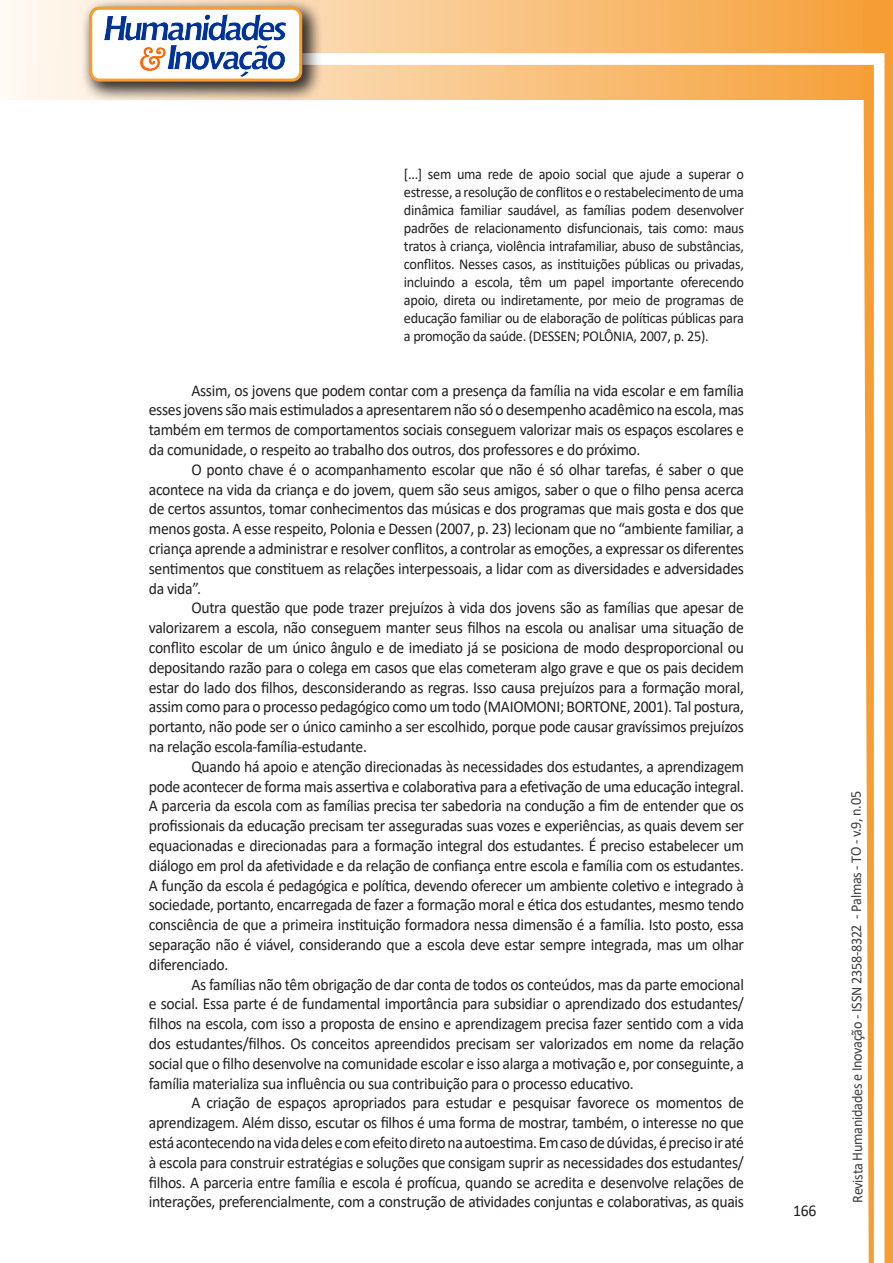
<style>
.page{position:relative;width:893px;height:1263px;background:#fff}
.page>*{position:absolute;margin:0;border:0;box-sizing:border-box;transform-origin:0 0}
.texto{font:16.5px/19.8px "Calibri";letter-spacing:-.02em;color:#231f20;text-align:justify;scale:.95 1}
.citacao{font:15px/18px "Calibri";letter-spacing:-.02em;color:#231f20;text-align:justify;scale:.95 1}
.t1{font:15px "Calibri";letter-spacing:-.025em;color:#3e3e3f;scale:.95 1}
</style>
<div class="page">
<svg style="left:5px;top:0;width:858px;height:100px"></svg>
<div style="left:302px;top:53px;width:582px;height:12px;background:#fff;border:2px solid #fff"></div>
<svg style="left:863px;top:0;width:30px;height:1263px"></svg>
<div style="left:81px;top:0;width:241px;height:102px;background:#231f20;opacity:.75"></div>
<div style="left:91px;top:8px;width:210px;height:72px;background:#fff;border-radius:9px"></div>
<img style="left:104px;top:14px;width:181px;height:62px">
<div style="left:89px;top:7px;width:213px;height:75px;border:3px solid #f69e34;border-radius:9px"></div>
<p class="citacao" style="left:404px;top:165px;width:360px">[...] sem uma rede de apoio social que ajude a superar o estresse, a resolução de conflitos e o restabelecimento de uma dinâmica familiar saudável, as famílias podem desenvolver padrões de relacionamento disfuncionais, tais como: maus tratos à criança, violência intrafamiliar, abuso de substâncias, conflitos. Nesses casos, as instituições públicas ou privadas, incluindo a escola, têm um papel importante oferecendo apoio, direta ou indiretamente, por meio de programas de educação familiar ou de elaboração de políticas públicas para a promoção da saúde. (DESSEN; POLÔNIA, 2007, p. 25).</p>
<p class="texto" style="left:149px;top:380px;width:628px;text-indent:43px">Assim, os jovens que podem contar com a presença da família na vida escolar e em família esses jovens são mais estimulados a apresentarem não só o desempenho acadêmico na escola, mas também em termos de comportamentos sociais conseguem valorizar mais os espaços escolares e da comunidade, o respeito ao trabalho dos outros, dos professores e do próximo.</p>
<p class="texto" style="left:149px;top:459px;width:628px;text-indent:43px">O ponto chave é o acompanhamento escolar que não é só olhar tarefas, é saber o que acontece na vida da criança e do jovem, quem são seus amigos, saber o que o filho pensa acerca de certos assuntos, tomar conhecimentos das músicas e dos programas que mais gosta e dos que menos gosta. A esse respeito, Polonia e Dessen (2007, p. 23) lecionam que no “ambiente familiar, a criança aprende a administrar e resolver conflitos, a controlar as emoções, a expressar os diferentes sentimentos que constituem as relações interpessoais, a lidar com as diversidades e adversidades da vida”.</p>
<p class="texto" style="left:149px;top:597px;width:628px;text-indent:43px">Outra questão que pode trazer prejuízos à vida dos jovens são as famílias que apesar de valorizarem a escola, não conseguem manter seus filhos na escola ou analisar uma situação de conflito escolar de um único ângulo e de imediato já se posiciona de modo desproporcional ou depositando razão para o colega em casos que elas cometeram algo grave e que os pais decidem estar do lado dos filhos, desconsiderando as regras. Isso causa prejuízos para a formação moral, assim como para o processo pedagógico como um todo (MAIOMONI; BORTONE, 2001). Tal postura, portanto, não pode ser o único caminho a ser escolhido, porque pode causar gravíssimos prejuízos na relação escola-família-estudante.</p>
<p class="texto" style="left:149px;top:756px;width:628px;text-indent:43px">Quando há apoio e atenção direcionadas às necessidades dos estudantes, a aprendizagem pode acontecer de forma mais assertiva e colaborativa para a efetivação de uma educação integral.<br>A parceria da escola com as famílias precisa ter sabedoria na condução a fim de entender que os profissionais da educação precisam ter asseguradas suas vozes e experiências, as quais devem ser equacionadas e direcionadas para a formação integral dos estudantes. É preciso estabelecer um diálogo em prol da afetividade e da relação de confiança entre escola e família com os estudantes.<br>A função da escola é pedagógica e política, devendo oferecer um ambiente coletivo e integrado à sociedade, portanto, encarregada de fazer a formação moral e ética dos estudantes, mesmo tendo consciência de que a primeira instituição formadora nessa dimensão é a família. Isto posto, essa separação não é viável, considerando que a escola deve estar sempre integrada, mas um olhar diferenciado.</p>
<p class="texto" style="left:149px;top:974px;width:628px;text-indent:43px">As famílias não têm obrigação de dar conta de todos os conteúdos, mas da parte emocional e social. Essa parte é de fundamental importância para subsidiar o aprendizado dos estudantes/ filhos na escola, com isso a proposta de ensino e aprendizagem precisa fazer sentido com a vida dos estudantes/filhos. Os conceitos apreendidos precisam ser valorizados em nome da relação social que o filho desenvolve na comunidade escolar e isso alarga a motivação e, por conseguinte, a família materializa sua influência ou sua contribuição para o processo educativo.</p>
<p class="texto" style="left:149px;top:1092px;width:628px;text-indent:43px">A criação de espaços apropriados para estudar e pesquisar favorece os momentos de aprendizagem. Além disso, escutar os filhos é uma forma de mostrar, também, o interesse no que está acontecendo na vida deles e com efeito direto na autoestima. Em caso de dúvidas, é preciso ir até à escola para construir estratégias e soluções que consigam suprir as necessidades dos estudantes/ filhos. A parceria entre família e escola é profícua, quando se acredita e desenvolve relações de interações, preferencialmente, com a construção de atividades conjuntas e colaborativas, as quais</p>
<p class="texto" style="left:793px;top:1200px;width:26px">166</p>
<p class="t1" style="left:846px;top:1203px;width:435px;rotate:-90deg">Revista Humanidades e Inovação - ISSN 2358-8322 - Palmas - TO - v.9, n.05</p>
</div>
